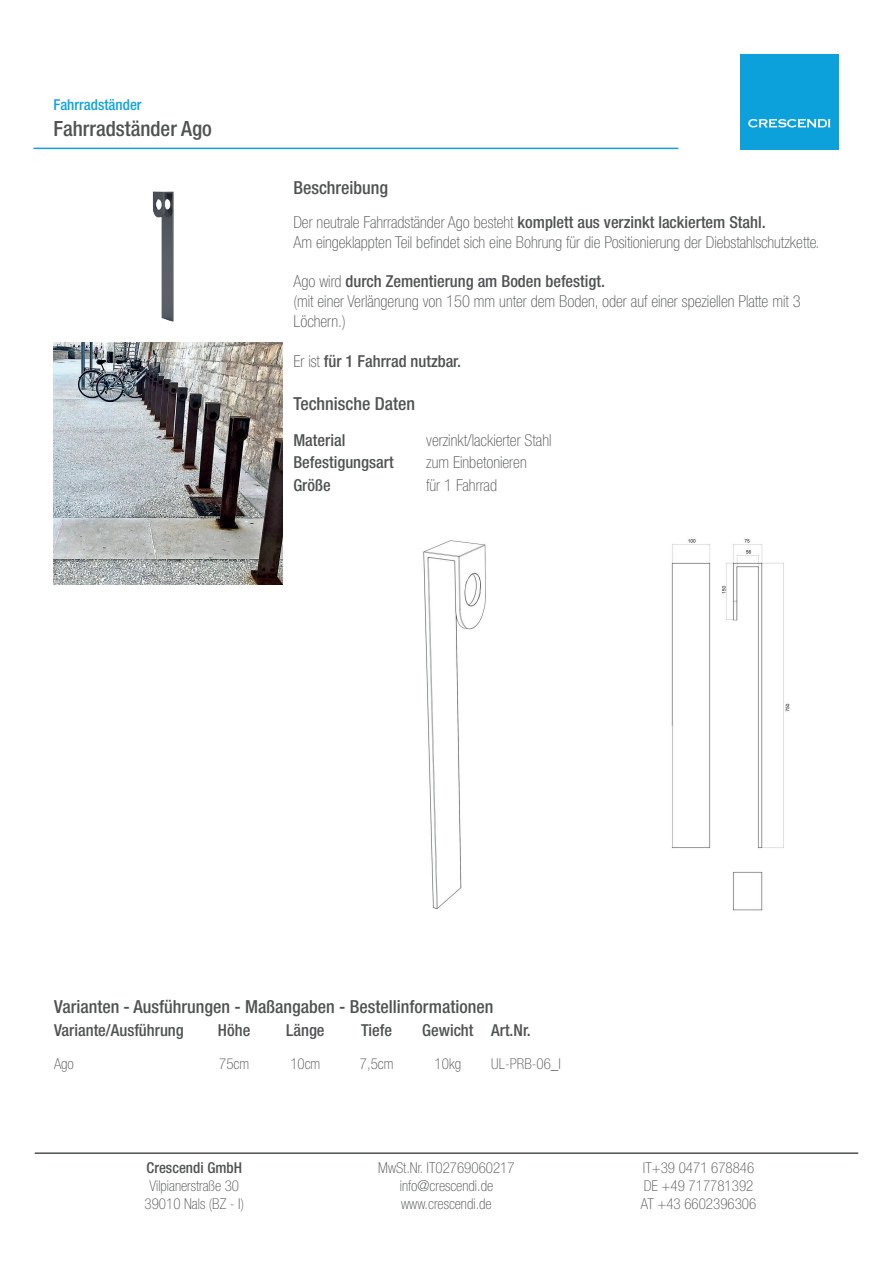
<style>
.page{position:relative;width:893px;height:1263px;background:#fff}
.page>*{position:absolute;margin:0;border:0;box-sizing:border-box;transform-origin:0 0}
.t1{font:500 condensed 21px "Helvetica Neue LT Std";color:#505353}
.t2{font:500 condensed 18px "Helvetica Neue LT Std";color:#505353}
.t3{font:100 condensed 16.5px/19.8px "Helvetica Neue LT Std";color:#505353}
.t4{font:500 condensed 16.5px/22.5px "Helvetica Neue LT Std";color:#505353}
.t5{font:100 condensed 16.5px/22.5px "Helvetica Neue LT Std";color:#505453}
.t6{font:100 condensed 16.5px "Helvetica Neue LT Std";color:#515555}
.t7{font:100 condensed 15px/18px "Helvetica Neue LT Std";color:#505353;text-align:center}
.t8{font:500 condensed 15px "Helvetica Neue LT Std";color:#0fa2dd}
.t9{font:100 condensed 15px "Helvetica Neue LT Std";color:#505453}
.t10{font:500 condensed 15px "Helvetica Neue LT Std";color:#505353}
.s1{font-weight:500}
.s2{font-weight:100}
</style>
<div class="page">
<div style="left:741px;top:54px;width:98px;height:95px;background:#0da1dc"></div>
<svg style="left:748px;top:119px;width:82px;height:9px"></svg>
<hr style="left:33px;top:148px;width:645px;height:1px;background:#0fa2dd">
<hr style="left:35px;top:1152px;width:823px;height:2px;background:#505353">
<img style="left:53px;top:342px;width:229px;height:243px">
<img style="left:423px;top:539px;width:367px;height:372px">
<img style="left:152px;top:191px;width:22px;height:131px">
<p class="t8" style="left:53px;top:96px;width:90px">Fahrradständer</p>
<p class="t1" style="left:53px;top:116px;width:160px">Fahrradständer Ago</p>
<p class="t2" style="left:293px;top:176px;width:96px">Beschreibung</p>
<p class="t3" style="left:293px;top:212px;width:528px">Der neutrale Fahrradständer Ago besteht <span class="s1">komplett aus verzinkt lackiertem Stahl.<br></span>Am eingeklappten Teil befindet sich eine Bohrung für die Positionierung der Diebstahlschutzkette.</p>
<p class="t3" style="left:293px;top:271px;width:509px">Ago wird <span class="s1">durch Zementierung am Boden befestigt.<br></span>(mit einer Verlängerung von 150 mm unter dem Boden, oder auf einer speziellen Platte mit 3<br>Löchern.)</p>
<p class="t4" style="left:293px;top:349px;width:169px"><span class="s2">Er ist</span> für 1 Fahrrad nutzbar.</p>
<p class="t2" style="left:293px;top:393px;width:123px">Technische Daten</p>
<p class="t4" style="left:293px;top:429px;width:102px">Material<br>Befestigungsart<br>Größe</p>
<p class="t5" style="left:426px;top:429px;width:127px">verzinkt/lackierter Stahl zum Einbetonieren</p>
<p class="t6" style="left:426px;top:476px;width:72px">für 1 Fahrrad</p>
<p class="t2" style="left:54px;top:996px;width:441px">Varianten - Ausführungen - Maßangaben - Bestellinformationen</p>
<p class="t4" style="left:54px;top:1019px;width:131px">Variante/Ausführung</p>
<p class="t4" style="left:218px;top:1019px;width:34px">Höhe</p>
<p class="t4" style="left:286px;top:1019px;width:40px">Länge</p>
<p class="t4" style="left:361px;top:1019px;width:32px">Tiefe</p>
<p class="t4" style="left:422px;top:1019px;width:110px">Gewicht Art.Nr.</p>
<p class="t9" style="left:54px;top:1056px;width:21px">Ago</p>
<p class="t7" style="left:219px;top:1055px;width:31px">75cm</p>
<p class="t7" style="left:290px;top:1055px;width:31px">10cm</p>
<p class="t7" style="left:360px;top:1055px;width:35px">7,5cm</p>
<p class="t7" style="left:435px;top:1055px;width:28px">10kg</p>
<p class="t9" style="left:491px;top:1056px;width:71px">UL-PRB-06_I</p>
<p class="t10" style="left:147px;top:1159px;width:97px">Crescendi GmbH</p>
<p class="t7" style="left:145px;top:1176px;width:101px">Vilpianerstraße 30<br>39010 Nals (BZ - I)</p>
<p class="t7" style="left:378px;top:1158px;width:138px">MwSt.Nr. IT02769060217 info@crescendi.de www.crescendi.de</p>
<p class="t7" style="left:641px;top:1158px;width:117px;text-align:left">IT+39 0471 678846<br>DE +49 717781392<br>AT +43 6602396306</p>
</div>
